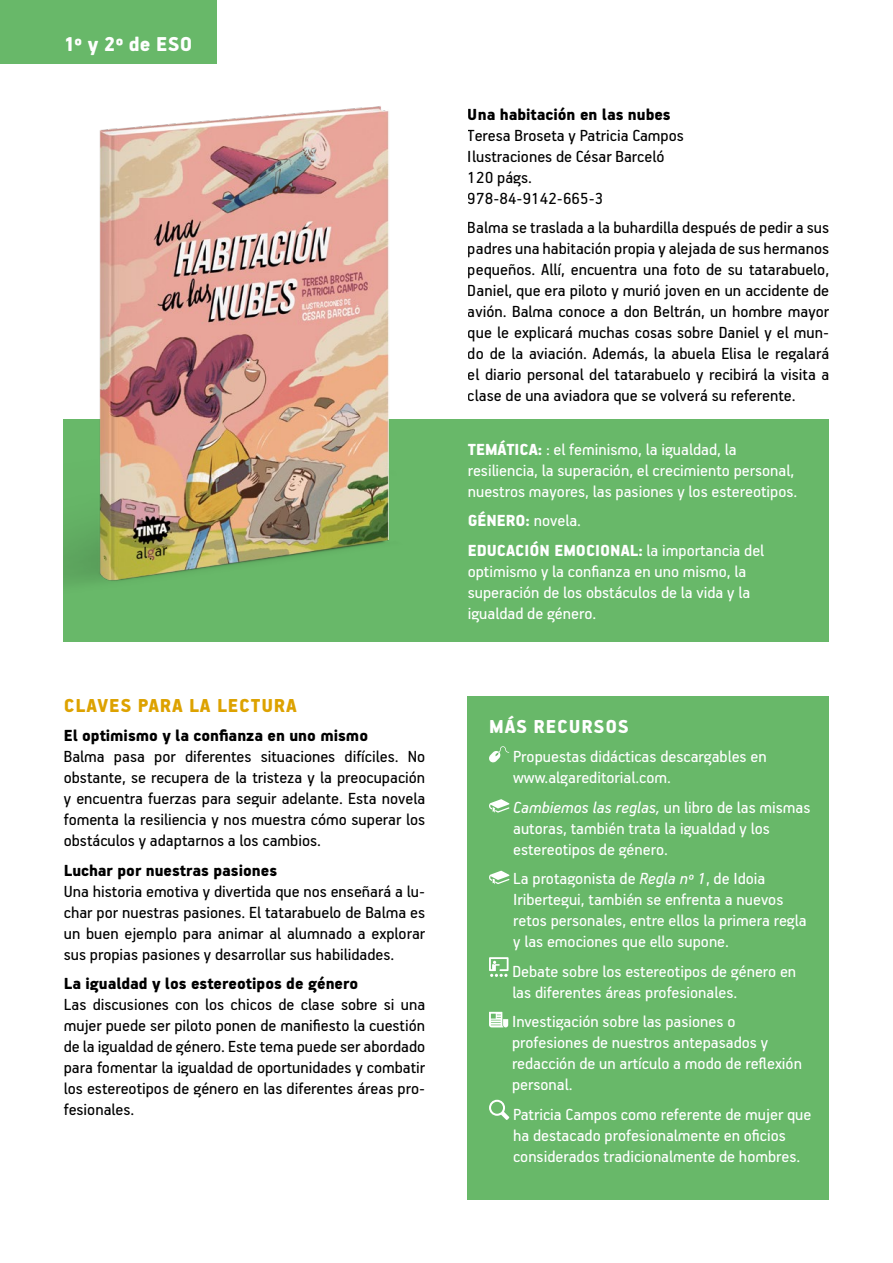
<style>
.page{position:relative;width:893px;height:1263px;background:#fff}
.page>*{position:absolute;margin:0;border:0;box-sizing:border-box;transform-origin:0 0}
.t1{font:900 22.5px "PF Handbook Pro";letter-spacing:.01em;color:#fff}
.Títol_Claus_1{font:900 21px "PF Handbook Pro";letter-spacing:.04em;color:#dda200}
.t2{font:900 21px "PF Handbook Pro";letter-spacing:.04em;color:#fff}
.Text{font:18px/21px "PF Handbook Pro";color:#000;text-align:justify}
.Temàtica__gènere{font:18px/21px "PF Handbook Pro";color:#fff}
.Títol_Claus_2{font:900 18px "PF Handbook Pro";color:#000}
.Temàtica__gènere-2{font:900 18px "PF Handbook Pro";color:#fff}
.s1{font-weight:900}
.s2{font-weight:400}
.s3{font-style:italic}
</style>
<div class="page">
<div style="left:0;top:0;width:216px;height:64px;background:#68b869"></div>
<div style="left:64px;top:419px;width:765px;height:223px;background:#68b869"></div>
<div style="left:468px;top:696px;width:361px;height:503px;background:#68b869"></div>
<img style="left:64px;top:106px;width:325px;height:478px">
<svg style="left:489px;top:746px;width:20px;height:17px"></svg>
<svg style="left:489px;top:799px;width:20px;height:14px"></svg>
<svg style="left:489px;top:871px;width:20px;height:13px"></svg>
<svg style="left:489px;top:957px;width:20px;height:20px"></svg>
<svg style="left:489px;top:1012px;width:19px;height:15px"></svg>
<svg style="left:489px;top:1100px;width:20px;height:20px"></svg>
<p class="t1" style="left:64px;top:30px;width:130px">1º y 2º de ESO</p>
<p class="Títol_Claus_1" style="left:64px;top:692px;width:234px">CLAVES PARA LA LECTURA</p>
<p class="Títol_Claus_2" style="left:64px;top:725px;width:306px">El optimismo y la confianza en uno mismo</p>
<p class="Text" style="left:64px;top:745px;width:363px">Balma pasa por diferentes situaciones difíciles. No obstante, se recupera de la tristeza y la preocupación y encuentra fuerzas para seguir adelante. Esta novela fomenta la resiliencia y nos muestra cómo superar los obstáculos y adaptarnos a los cambios.</p>
<p class="Títol_Claus_2" style="left:64px;top:859px;width:215px">Luchar por nuestras pasiones</p>
<p class="Text" style="left:64px;top:880px;width:363px">Una historia emotiva y divertida que nos enseñará a lu&shy;char por nuestras pasiones. El tatarabuelo de Balma es un buen ejemplo para animar al alumnado a explorar sus propias pasiones y desarrollar sus habilidades.</p>
<p class="Títol_Claus_2" style="left:64px;top:973px;width:296px">La igualdad y los estereotipos de género</p>
<p class="Text" style="left:64px;top:993px;width:363px">Las discusiones con los chicos de clase sobre si una mujer puede ser piloto ponen de manifiesto la cuestión de la igualdad de género. Este tema puede ser abordado para fomentar la igualdad de oportunidades y combatir los estereotipos de género en las diferentes áreas pro&shy;fesionales.</p>
<p class="Títol_Claus_2" style="left:468px;top:103px;width:205px">Una habitación en las nubes</p>
<p class="Text" style="left:468px;top:124px;width:218px;text-align:left">Teresa Broseta y Patricia Campos<br>Ilustraciones de César Barceló<br>120 págs.<br>978-84-9142-665-3</p>
<p class="Text" style="left:468px;top:217px;width:363px">Balma se traslada a la buhardilla después de pedir a sus padres una habitación propia y alejada de sus hermanos pequeños. Allí, encuentra una foto de su tatarabuelo, Daniel, que era piloto y murió joven en un accidente de avión. Balma conoce a don Beltrán, un hombre mayor que le explicará muchas cosas sobre Daniel y el mun&shy;do de la aviación. Además, la abuela Elisa le regalará el diario personal del tatarabuelo y recibirá la visita a clase de una aviadora que se volverá su referente.</p>
<p class="Temàtica__gènere" style="left:468px;top:438px;width:331px"><span class="s1">TEMÁTICA:</span> : el feminismo, la igualdad, la resiliencia, la superación, el crecimiento personal, nuestros mayores, las pasiones y los estereotipos.</p>
<p class="Temàtica__gènere-2" style="left:468px;top:510px;width:115px">GÉNERO: <span class="s2">novela.</span></p>
<p class="Temàtica__gènere" style="left:468px;top:539px;width:298px"><span class="s1">EDUCACIÓN EMOCIONAL:</span> la importancia del optimismo y la confianza en uno mismo, la superación de los obstáculos de la vida y la igualdad de género.</p>
<p class="t2" style="left:489px;top:714px;width:141px">MÁS RECURSOS</p>
<p class="Temàtica__gènere" style="left:513px;top:746px;width:255px">Propuestas didácticas descargables en www.algareditorial.com.</p>
<p class="Temàtica__gènere" style="left:513px;top:796px;width:299px"><span class="s3">Cambiemos las reglas,</span> un libro de las mismas autoras, también trata la igualdad y los estereotipos de género.</p>
<p class="Temàtica__gènere" style="left:513px;top:868px;width:295px">La protagonista de <span class="s3">Regla nº 1</span>, de Idoia Iribertegui, también se enfrenta a nuevos retos personales, entre ellos la primera regla y las emociones que ello supone.</p>
<p class="Temàtica__gènere" style="left:512px;top:960px;width:285px">Debate sobre los estereotipos de género en las diferentes áreas profesionales.</p>
<p class="Temàtica__gènere" style="left:512px;top:1011px;width:291px">Investigación sobre las pasiones o profesiones de nuestros antepasados y redacción de un artículo a modo de reflexión personal.</p>
<p class="Temàtica__gènere" style="left:513px;top:1103px;width:300px">Patricia Campos como referente de mujer que ha destacado profesionalmente en oficios considerados tradicionalmente de hombres.</p>
</div>
